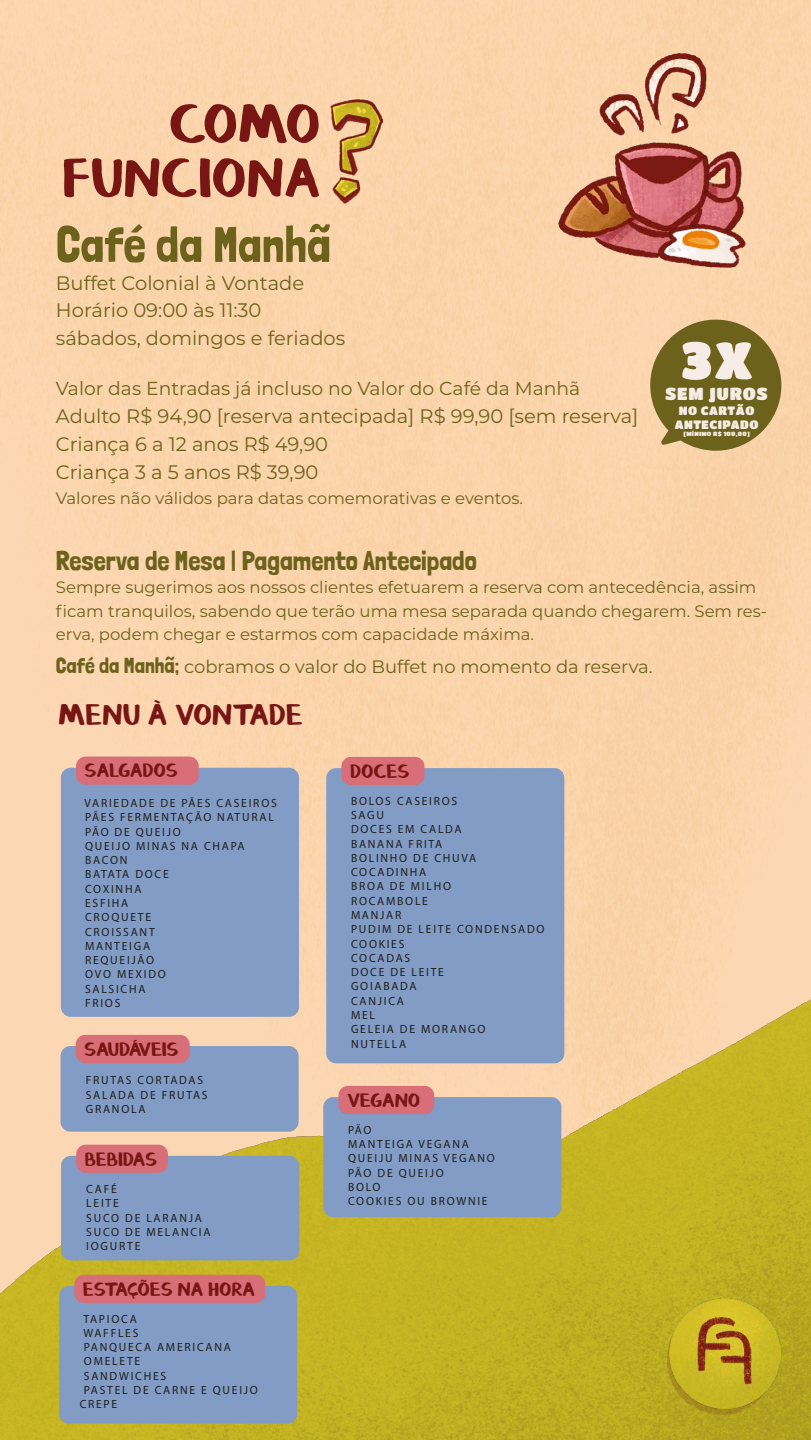
<style>
.page{position:relative;width:811px;height:1440px;background:#fff}
.page>*{position:absolute;margin:0;border:0;box-sizing:border-box;transform-origin:0 0}
.t1{font:55.57px/54.2px "Thickedy Quick";color:#781613;text-align:right}
.t2{font:52.35px "Titan One";color:#f8ede6}
.t3{font:50.25px "Londrina Solid";color:#6c621c}
.t4{font:30px "Thickedy Quick";color:#781615}
.t5{font:27px "Londrina Solid";color:#6c621c}
.t6{font:19.5px/27.8px "Montserrat";color:#6c621c}
.t7{font:19.5px "Thickedy Quick";color:#781615}
.t8{font:18.75px "Montserrat";color:#6c621c}
.t9{font:18px "Montserrat";color:#6c621c}
.t10{font:17.25px "Titan One";letter-spacing:.04em;color:#f8ede6}
.t11{font:16.5px/23.2px "Montserrat";color:#6c621c}
.t12{font:12px/14.4px "Titan One";letter-spacing:.04em;color:#f8ede6;text-align:center}
.t13{font:11.93px/14.2px "Myriad Pro";letter-spacing:.15em;color:#1e1e1c}
.t14{font:6px "Titan One";letter-spacing:.04em;color:#f8ede6}
.s1{font-family:"Londrina Solid";font-size:21.75px}
</style>
<div class="page">
<div style="left:0;top:0;width:811px;height:726px;background:#fad4ac"></div>
<img style="left:0;top:726px;width:716px;height:714px">
<img style="left:716px;top:717px;width:95px;height:723px">
<img style="left:330px;top:99px;width:52px;height:104px">
<img style="left:558px;top:53px;width:188px;height:214px">
<svg style="left:649px;top:318px;width:133px;height:133px;background:#8c7c3c"></svg>
<div style="left:61px;top:768px;width:238px;height:249px;background:#829cc6;border-radius:10px"></div>
<div style="left:76px;top:757px;width:123px;height:28px;background:#d86e77;border-radius:9px"></div>
<div style="left:326px;top:768px;width:238px;height:295px;background:#829cc6;border-radius:10px"></div>
<div style="left:341px;top:757px;width:83px;height:28px;background:#d86e77;border-radius:9px"></div>
<div style="left:61px;top:1046px;width:238px;height:86px;background:#829cc6;border-radius:10px"></div>
<div style="left:76px;top:1035px;width:114px;height:28px;background:#d86e77;border-radius:9px"></div>
<div style="left:59px;top:1286px;width:238px;height:138px;background:#829cc6;border-radius:10px"></div>
<div style="left:74px;top:1275px;width:191px;height:28px;background:#d86e77;border-radius:9px"></div>
<div style="left:61px;top:1156px;width:238px;height:104px;background:#829cc6;border-radius:10px"></div>
<div style="left:76px;top:1145px;width:92px;height:28px;background:#d86e77;border-radius:9px"></div>
<div style="left:323px;top:1097px;width:238px;height:120px;background:#829cc6;border-radius:10px"></div>
<div style="left:338px;top:1086px;width:96px;height:28px;background:#d86e77;border-radius:9px"></div>
<img style="left:667px;top:1309px;width:107px;height:106px">
<img style="left:669px;top:1298px;width:111px;height:111px">
<h1 class="t1" style="left:64px;top:98px;width:260px">COMO<br>FUNCIONA</h1>
<h3 class="t3" style="left:56px;top:215px;width:276px">Café da Manhã</h3>
<h3 class="t6" style="left:56px;top:268px;width:291px">Buffet Colonial à Vontade<br>Horário 09:00 às 11:30 sábados, domingos e feriados</h3>
<h3 class="t8" style="left:56px;top:376px;width:526px">Valor das Entradas já incluso no Valor do Café da Manhã</h3>
<h3 class="t6" style="left:56px;top:402px;width:584px">Adulto R$ 94,90 [reserva antecipada] R$ 99,90 [sem reserva]<br>Criança 6 a 12 anos R$ 49,90<br>Criança 3 a 5 anos R$ 39,90</h3>
<h3 class="t11" style="left:56px;top:486px;width:469px">Valores não válidos para datas comemorativas e eventos.</h3>
<h2 class="t2" style="left:681px;top:329px;width:73px">3X</h2>
<h3 class="t10" style="left:665px;top:383px;width:104px">SEM JUROS</h3>
<p class="t12" style="left:674px;top:403px;width:85px">NO CARTÃO<br>ANTECIPADO</p>
<p class="t14" style="left:683px;top:430px;width:68px">[MÍNIMO R$ 100,00]</p>
<h3 class="t5" style="left:56px;top:545px;width:422px">Reserva de Mesa | Pagamento Antecipado</h3>
<h3 class="t11" style="left:56px;top:575px;width:713px">Sempre sugerimos aos nossos clientes efetuarem a reserva com antecedência, assim ficam tranquilos, sabendo que terão uma mesa separada quando chegarem. Sem res&shy;erva, podem chegar e estarmos com capacidade máxima.</h3>
<h3 class="t9" style="left:56px;top:654px;width:598px"><span class="s1">Café da Manhã;</span> cobramos o valor do Buffet no momento da reserva.</h3>
<h3 class="t4" style="left:59px;top:700px;width:246px">MENU À VONTADE</h3>
<h3 class="t7" style="left:85px;top:761px;width:94px">SALGADOS</h3>
<h3 class="t7" style="left:351px;top:761px;width:61px">DOCES</h3>
<p class="t13" style="left:351px;top:793px;width:195px">BOLOS CASEIROS<br>SAGU<br>DOCES EM CALDA<br>BANANA FRITA<br>BOLINHO DE CHUVA<br>COCADINHA<br>BROA DE MILHO<br>ROCAMBOLE<br>MANJAR<br>PUDIM DE LEITE CONDENSADO<br>COOKIES<br>COCADAS<br>DOCE DE LEITE<br>GOIABADA<br>CANJICA<br>MEL<br>GELEIA DE MORANGO<br>NUTELLA</p>
<p class="t13" style="left:86px;top:1073px;width:123px">FRUTAS CORTADAS<br>SALADA DE FRUTAS<br>GRANOLA</p>
<p class="t13" style="left:85px;top:796px;width:194px">VARIEDADE DE PÃES CASEIROS<br>PÃES FERMENTAÇÃO NATURAL<br>PÃO DE QUEIJO<br>QUEIJO MINAS NA CHAPA<br>BACON<br>BATATA DOCE<br>COXINHA<br>ESFIHA<br>CROQUETE<br>CROISSANT<br>MANTEIGA<br>REQUEIJÃO<br>OVO MEXIDO<br>SALSICHA<br>FRIOS</p>
<h3 class="t7" style="left:85px;top:1039px;width:96px">SAUDÁVEIS</h3>
<h3 class="t7" style="left:348px;top:1090px;width:75px">VEGANO</h3>
<p class="t13" style="left:348px;top:1122px;width:148px">PÃO<br>MANTEIGA VEGANA<br>QUEIJU MINAS VEGANO<br>PÃO DE QUEIJO<br>BOLO<br>COOKIES OU BROWNIE</p>
<h3 class="t7" style="left:85px;top:1149px;width:74px">BEBIDAS</h3>
<p class="t13" style="left:86px;top:1182px;width:126px">CAFÉ<br>LEITE<br>SUCO DE LARANJA<br>SUCO DE MELANCIA<br>IOGURTE</p>
<h3 class="t7" style="left:84px;top:1279px;width:174px">ESTAÇÕES NA HORA</h3>
<p class="t13" style="left:83px;top:1311px;width:55px">TAPIOCA</p>
<p class="t13" style="left:83px;top:1326px;width:56px">WAFFLES</p>
<p class="t13" style="left:84px;top:1340px;width:148px">PANQUECA AMERICANA</p>
<p class="t13" style="left:84px;top:1354px;width:58px">OMELETE</p>
<p class="t13" style="left:84px;top:1368px;width:84px">SANDWICHES</p>
<p class="t13" style="left:84px;top:1383px;width:175px">PASTEL DE CARNE E QUEIJO</p>
<p class="t13" style="left:80px;top:1397px;width:39px">CREPE</p>
</div>
